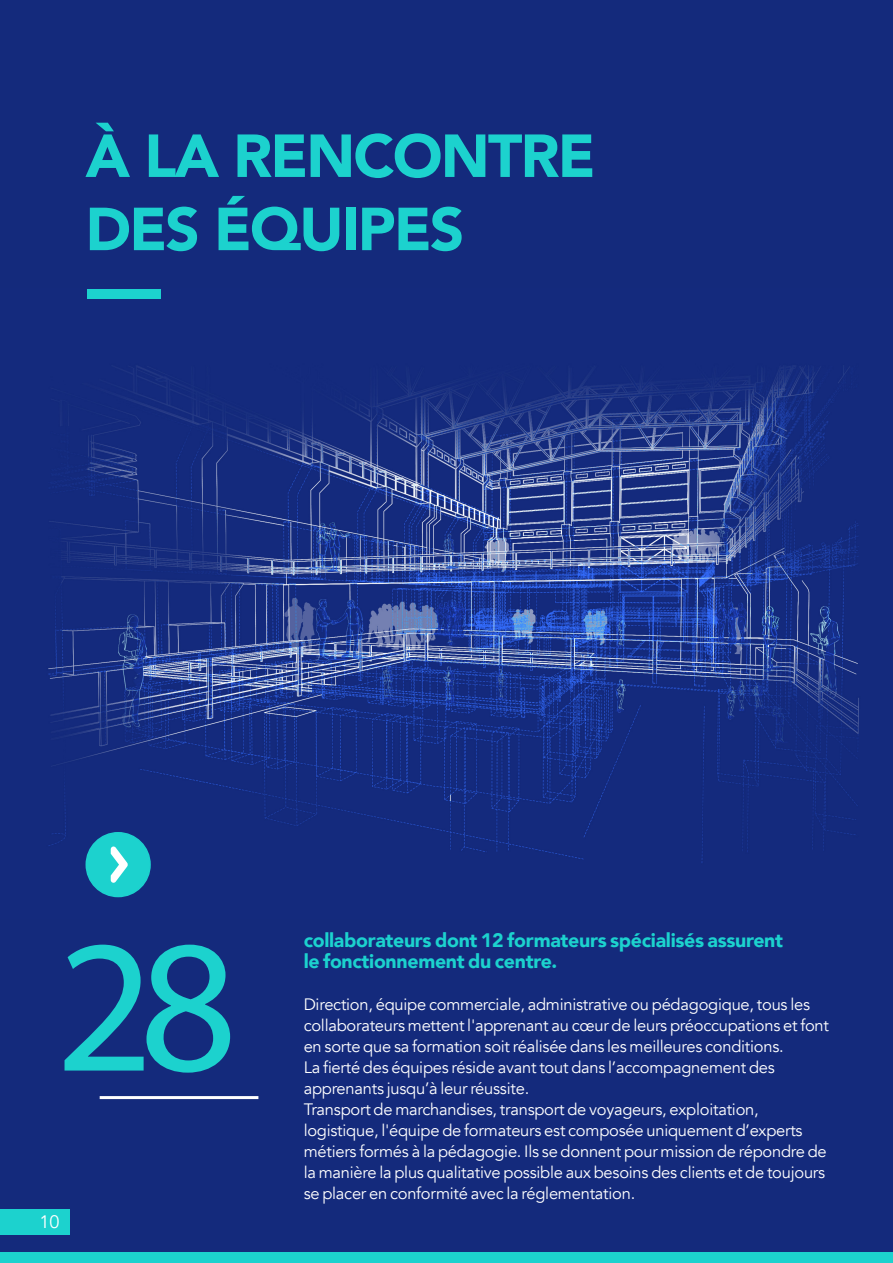
<style>
.page{position:relative;width:893px;height:1263px;background:#fff}
.page>*{position:absolute;margin:0;border:0;box-sizing:border-box;transform-origin:0 0}
.t1{font:190.5px "Myriad Pro";color:#1cd2ce}
.t2{font:900 60px "Avenir";letter-spacing:-.03em;color:#1cd2ce}
.t3{font:900 19.5px/21px "Avenir";letter-spacing:-.015em;color:#1cd2ce}
.t4{font:18px "Avenir";color:#fff}
.t5{font:16.5px/21px "Avenir";letter-spacing:-.015em;color:#fff}
</style>
<div class="page">
<div style="left:0;top:821px;width:893px;height:431px;background:#142a7c"></div>
<div style="left:0;top:1252px;width:893px;height:11px;background:#1cd2ce"></div>
<div style="left:0;top:0;width:893px;height:918px;background:#142a7c"></div>
<img style="left:48px;top:289px;width:811px;height:609px">
<div style="left:88px;top:289px;width:73px;height:10px;background:#1cd2ce"></div>
<div style="left:0;top:1209px;width:69px;height:25px;background:#1cd2ce"></div>
<div style="left:86px;top:833px;width:64px;height:63px;background:#1cd2ce;border-radius:50%"></div>
<div style="left:86px;top:832px;width:65px;height:65px;border:2px solid #1cd2ce;border-radius:50%"></div>
<svg style="left:111px;top:846px;width:17px;height:37px"></svg>
<hr style="left:100px;top:1096px;width:158px;height:3px;background:#fff">
<p class="t2" style="left:86px;top:105px;width:511px">À LA RENCONTRE</p>
<p class="t2" style="left:86px;top:178px;width:380px">DES ÉQUIPES</p>
<p class="t1" style="left:56px;top:889px;width:183px">28</p>
<p class="t4" style="left:39px;top:1211px;width:22px">10</p>
<p class="t3" style="left:304px;top:929px;width:481px">collaborateurs dont 12 formateurs spécialisés assurent le fonctionnement du centre.</p>
<p class="t5" style="left:304px;top:994px;width:527px">Direction, équipe commerciale, administrative ou pédagogique, tous les collaborateurs mettent l'apprenant au cœur de leurs préoccupations et font en sorte que sa formation soit réalisée dans les meilleures conditions.<br>La fierté des équipes réside avant tout dans l’accompagnement des apprenants jusqu’à leur réussite.</p>
<p class="t5" style="left:304px;top:1099px;width:525px">Transport de marchandises, transport de voyageurs, exploitation, logistique, l'équipe de formateurs est composée uniquement d’experts métiers formés à la pédagogie. Ils se donnent pour mission de répondre de la manière la plus qualitative possible aux besoins des clients et de toujours se placer en conformité avec la réglementation.</p>
</div>
